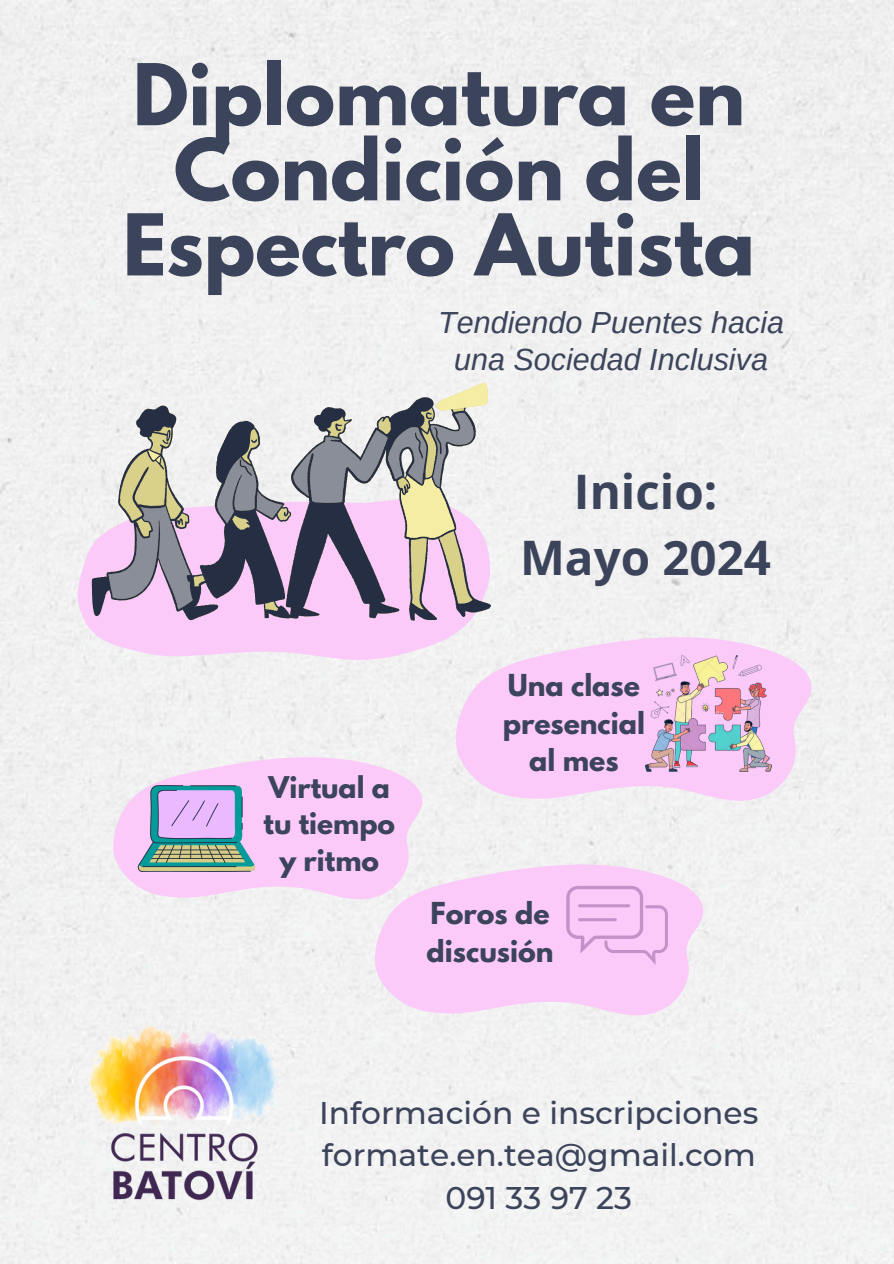
<style>
.page{position:relative;width:894px;height:1264px;background:#fff}
.page>*{position:absolute;margin:0;border:0;box-sizing:border-box;transform-origin:0 0}
.t1{font:700 75.3px/75px "League Spartan";color:#3c445b;text-align:center}
.t2{font:700 47.55px/66.2px "Open Sans";color:#3c445b;text-align:center}
.t3{font:500 31.2px/42.8px "Montserrat";color:#3c445b;text-align:center}
.t4{font:italic 30.45px/36.5px "Arimo";color:#3c445b;text-align:center}
.t5{font:700 26.85px/37.3px "League Spartan";color:#3c445b;text-align:center}
.t6{font:700 26.55px/36.5px "League Spartan";color:#3c445b;text-align:center}
</style>
<div class="page">
<svg style="left:73px;top:491px;width:423px;height:186px;fill:#f4eef4"></svg>
<svg style="left:85px;top:394px;width:406px;height:238px;fill:#f3caf3"></svg>
<svg style="left:146px;top:382px;width:347px;height:165px"></svg>
<svg style="left:456px;top:637px;width:355px;height:163px;fill:#fbcaf9"></svg>
<svg style="left:113px;top:757px;width:309px;height:142px"></svg>
<svg style="left:375px;top:864px;width:328px;height:151px;fill:#fbcaf9"></svg>
<img style="left:137px;top:785px;width:118px;height:86px">
<svg style="left:566px;top:885px;width:101px;height:79px"></svg>
<hr style="left:578px;top:904px;width:52px;height:3px;background:#c591c8;border-radius:2px">
<hr style="left:578px;top:918px;width:38px;height:3px;background:#c591c8;border-radius:2px">
<img style="left:645px;top:655px;width:126px;height:116px">
<img style="left:84px;top:1015px;width:200px;height:200px">
<p class="t1" style="left:123px;top:67px;width:633px">Diplomatura en<br>Condición del<br>Espectro Autista</p>
<h4 class="t4" style="left:438px;top:304px;width:347px">Tendiendo Puentes hacia una Sociedad Inclusiva</h4>
<p class="t2" style="left:520px;top:457px;width:252px">Inicio:<br>Mayo 2024</p>
<p class="t6" style="left:263px;top:772px;width:133px">Virtual a tu tiempo y ritmo</p>
<p class="t5" style="left:502px;top:670px;width:144px">Una clase presencial al mes</p>
<p class="t5" style="left:426px;top:898px;width:129px;text-align:left">Foros de discusión</p>
<h1 class="t3" style="left:319px;top:1091px;width:440px">Información e inscripciones formate.en.tea@gmail.com<br>091 33 97 23</h1>
</div>
